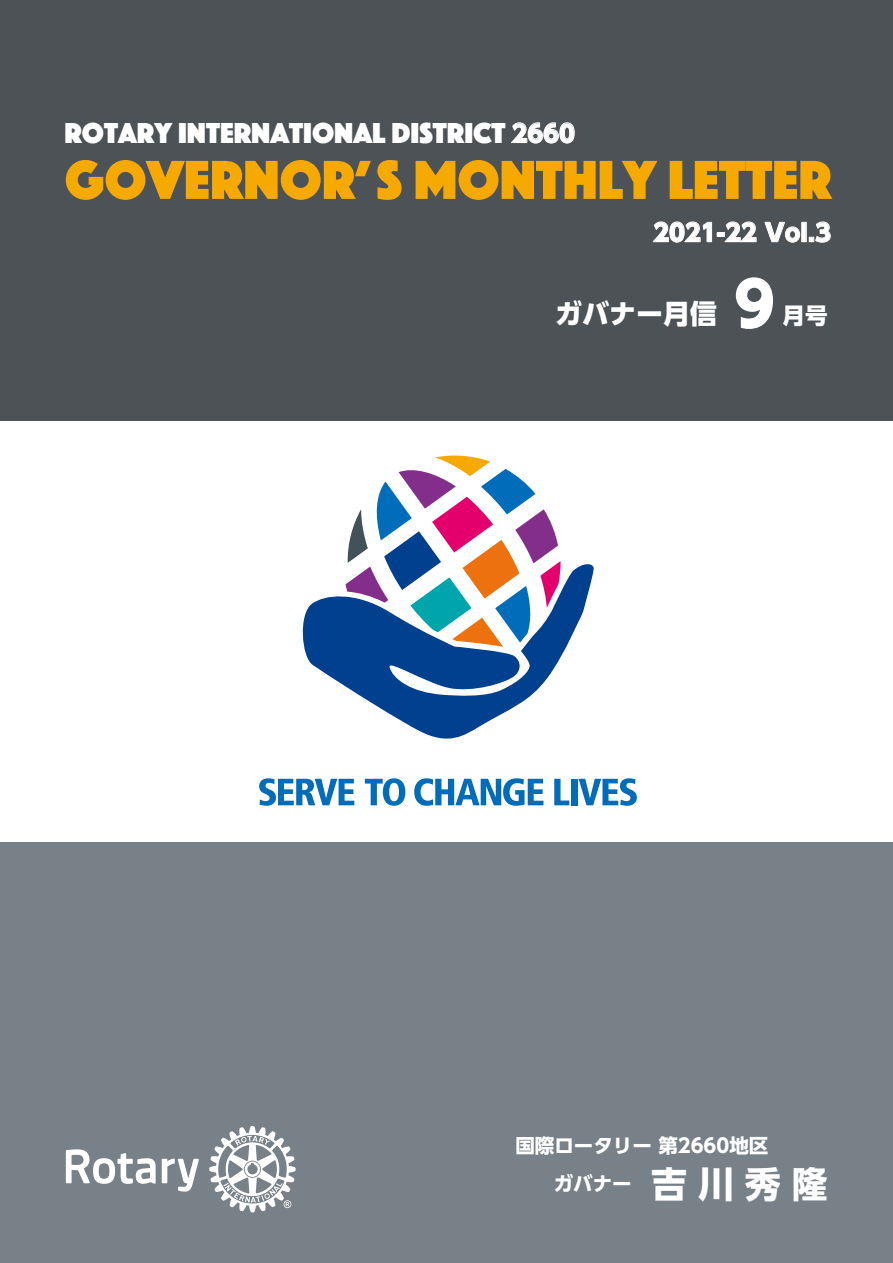
<style>
.page{position:relative;width:893px;height:1263px;background:#fff}
.page>*{position:absolute;margin:0;border:0;box-sizing:border-box;transform-origin:0 0}
.t1{font:800 61.5px "UD Shin Go Pro";color:#fff}
.t2{font:57px "Phosphate Solid";color:#f6a900}
.t3{font:30px "Phosphate Solid";color:#fff}
.t4{font:800 27px "UD Shin Go Pro";color:#fff}
.t5{font:800 24px "UD Shin Go Pro";color:#fff}
.t6{font:800 22.5px "UD Shin Go Pro";color:#fff}
.t7{font:700 19.5px/38.2px "UD Shin Go Pro";color:#fff}
.s1{font-family:"UD Shin Go Pro";font-weight:800;font-size:24px}
.s2{font-size:36px}
</style>
<div class="page">
<div style="left:0;top:842px;width:893px;height:421px;background:#778187"></div>
<div style="left:0;top:0;width:893px;height:421px;background:#4c5256"></div>
<svg style="left:347px;top:455px;width:214px;height:107px"></svg>
<svg style="left:302px;top:562px;width:292px;height:177px"></svg>
<svg style="left:259px;top:778px;width:95px;height:28px"></svg>
<svg style="left:365px;top:778px;width:40px;height:28px"></svg>
<svg style="left:414px;top:778px;width:129px;height:28px"></svg>
<svg style="left:554px;top:779px;width:15px;height:26px"></svg>
<div style="left:571px;top:779px;width:6px;height:26px;background:#006cba"></div>
<svg style="left:579px;top:778px;width:58px;height:28px"></svg>
<svg style="left:511px;top:122px;width:64px;height:22px"></svg>
<svg style="left:652px;top:221px;width:60px;height:22px"></svg>
<div style="left:717px;top:232px;width:8px;height:5px;border:1px solid #fff"></div>
<svg style="left:723px;top:221px;width:34px;height:21px"></svg>
<svg style="left:764px;top:221px;width:36px;height:22px"></svg>
<div style="left:801px;top:222px;width:6px;height:20px;border:1px solid #fff"></div>
<svg style="left:809px;top:221px;width:22px;height:22px"></svg>
<svg style="left:66px;top:1149px;width:133px;height:42px"></svg>
<svg style="left:209px;top:1126px;width:87px;height:86px"></svg>
<p class="t3" style="left:64px;top:111px;width:512px">ROTARY INTERNATIONAL DISTRICT <span class="s1">2660</span></p>
<h2 class="t2" style="left:65px;top:139px;width:768px">GOVERNOR’S MONTHLY LETTER</h2>
<p class="t5" style="left:653px;top:213px;width:179px">2021-22 VoI.3</p>
<p class="t4" style="left:555px;top:292px;width:163px">ガバナー月信</p>
<h1 class="t1" style="left:734px;top:254px;width:42px">9</h1>
<p class="t6" style="left:782px;top:297px;width:46px">月号</p>
<p class="t7" style="left:554px;top:1126px;width:275px;text-indent:-38px">国際ロータリー 第2660地区<br>ガバナー　<span class="s2">吉川秀隆</span></p>
</div>
